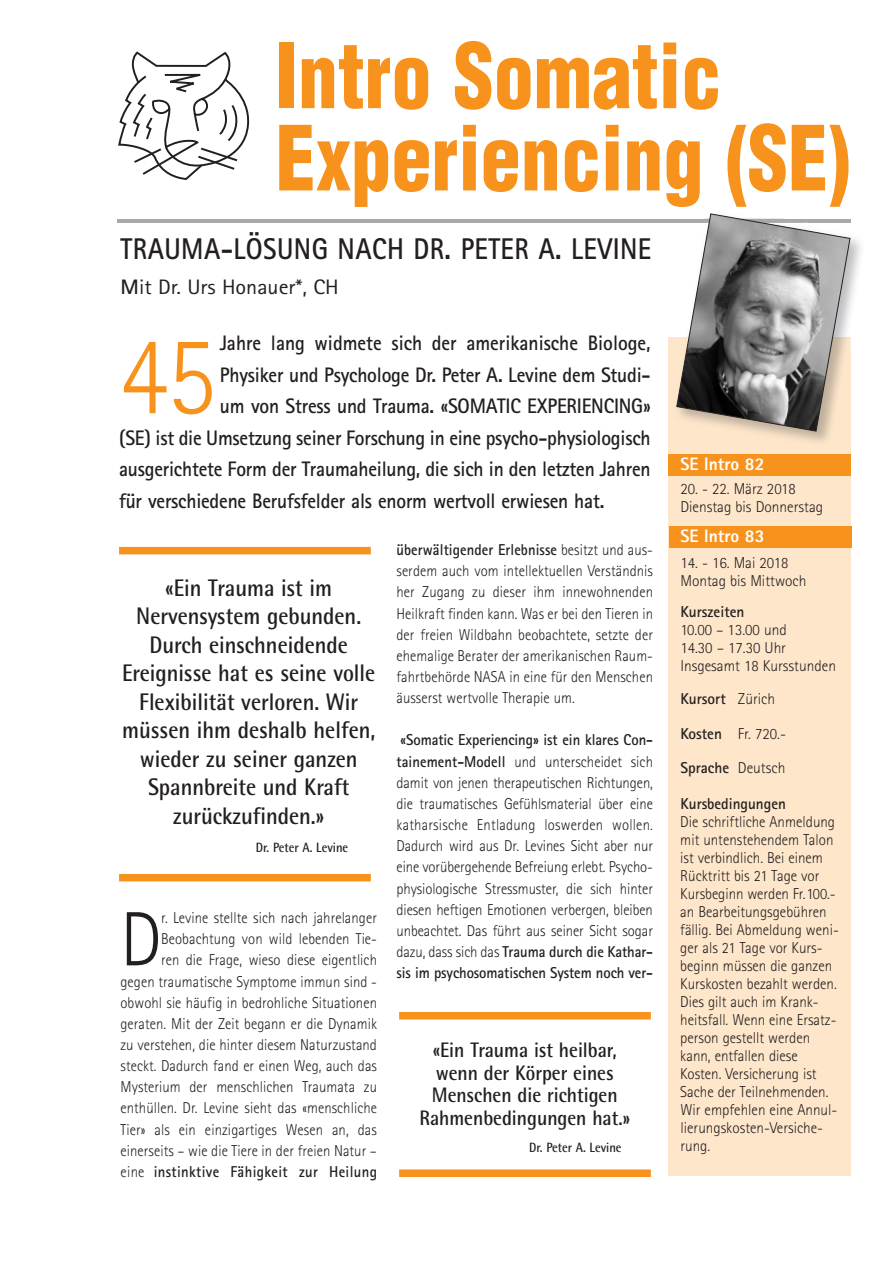
<style>
.page{position:relative;width:893px;height:1263px;background:#fff}
.page>*{position:absolute;margin:0;border:0;box-sizing:border-box;transform-origin:0 0}
.t1{font:300 112.35px "Rotis Sans Serif";color:#f7931d;scale:.91 1}
.t2{font:900 condensed 87.45px/82.2px "Helvetica";color:#f7931d;scale:.92 1}
.t3{font:300 77.1px "Rotis Sans Serif";color:#231f20;scale:.93 1}
.t4{font:700 30px "Rotis Sans Serif";letter-spacing:.015em;color:#231f20;scale:.89 1}
.t5{font:700 24px/28.5px "Rotis Semi Sans";color:#231f20;text-align:center;scale:.91 1}
.t6{font:700 21px "Rotis Sans Serif";letter-spacing:-.01em;color:#231f20;scale:.93 1}
.t7{font:700 21px/22.5px "Rotis Semi Sans";color:#231f20;text-align:center;scale:.91 1}
.t8{font:21px "Rotis Sans Serif";color:#231f20;scale:1.06 1}
.t9{font:800 18px "Rotis Sans Serif";color:#fff}
.t10{font:300 15.75px/21.1px "Rotis Sans Serif";color:#231f20;text-align:justify;scale:.93 1}
.t11{font:300 15.75px/18px "Rotis Sans Serif";color:#231f20;scale:.95 1}
.t12{font:300 15.75px/18px "Rotis Sans Serif";color:#231f20}
.t13{font:700 15.75px "Rotis Sans Serif";color:#231f20;scale:.96 1}
.t14{font:700 15.75px "Rotis Sans Serif";color:#231f20}
.t15{font:700 13.5px "Rotis Semi Sans";color:#231f20;scale:.91 1}
.s1{font-weight:700}
</style>
<div class="page">
<div style="left:668px;top:337px;width:182px;height:838px;background:#fee6ca"></div>
<div style="left:669px;top:526px;width:183px;height:22px;background:#f7931d"></div>
<hr style="left:117px;top:219px;width:733px;height:4px;background:#a8a9ad">
<div style="left:399px;top:1012px;width:252px;height:7px;background:#f7931d"></div>
<div style="left:399px;top:1169px;width:252px;height:8px;background:#f7931d"></div>
<svg style="left:118px;top:53px;width:131px;height:127px"></svg>
<svg style="left:676px;top:213px;width:175px;height:219px"></svg>
<div style="left:119px;top:228px;width:560px;height:44px;background:#fff"></div>
<div style="left:119px;top:547px;width:252px;height:7px;background:#f7931d"></div>
<div style="left:119px;top:874px;width:252px;height:7px;background:#f7931d"></div>
<div style="left:668px;top:454px;width:182px;height:22px;background:#f7931d"></div>
<h2 class="t2" style="left:276px;top:37px;width:626px">Intro Somatic<br>Experiencing (SE)</h2>
<h3 class="t4" style="left:121px;top:238px;width:598px">TRAUMA-LÖSUNG NACH DR. PETER A. LEVINE</h3>
<h3 class="t8" style="left:121px;top:280px;width:207px"><span class="s1">M</span>it Dr. Urs Honauer*, CH</h3>
<h1 class="t1" style="left:119px;top:336px;width:108px">45</h1>
<h3 class="t6" style="left:220px;top:336px;width:465px">Jahre lang widmete sich der amerikanische Biologe,</h3>
<h3 class="t6" style="left:220px;top:367px;width:465px">Physiker und Psychologe Dr. Peter A. Levine dem Studi-</h3>
<h3 class="t6" style="left:220px;top:399px;width:465px">um von Stress und Trauma. «SOMATIC EXPERIENCING»</h3>
<h3 class="t6" style="left:119px;top:430px;width:573px">(SE) ist die Umsetzung seiner Forschung in eine psycho-physiologisch</h3>
<h3 class="t6" style="left:119px;top:462px;width:573px">ausgerichtete Form der Traumaheilung, die sich in den letzten Jahren</h3>
<h3 class="t6" style="left:119px;top:493px;width:523px">für verschiedene Berufsfelder als enorm wertvoll erwiesen hat.</h3>
<h3 class="t5" style="left:122px;top:576px;width:280px">«Ein Trauma ist im<br>Nervensystem gebunden.<br>Durch einschneidende<br>Ereignisse hat es seine volle<br>Flexibilität verloren. Wir müssen ihm deshalb helfen, wieder zu seiner ganzen<br>Spannbreite und Kraft zurückzufinden.»</h3>
<p class="t15" style="left:256px;top:843px;width:103px">Dr. Peter A. Levine</p>
<p class="t10" style="left:121px;top:909px;width:277px;text-align:right">r. Levine stellte sich nach jahrelanger Beobachtung von wild lebenden Tie-<br>ren die Frage, wieso diese eigentlich<br>gegen traumatische Symptome immun sind - obwohl sie häufig in bedrohliche Situationen geraten. Mit der Zeit begann er die Dynamik zu verstehen, die hinter diesem Naturzustand steckt. Dadurch fand er einen Weg, auch das Mysterium der menschlichen Traumata zu enthüllen. Dr. Levine sieht das «menschliche Tier» als ein einzigartiges Wesen an, das einerseits – wie die Tiere in der freien Natur – eine <span class="s1">instinktive Fähigkeit zur Heilung</span></p>
<h3 class="t3" style="left:121px;top:912px;width:46px">D</h3>
<p class="t10" style="left:396px;top:541px;width:277px"><span class="s1">überwältigender Erlebnisse</span> besitzt und aus&shy;serdem auch vom intellektuellen Verständnis her Zugang zu dieser ihm innewohnenden Heilkraft finden kann. Was er bei den Tieren in der freien Wildbahn beobachtete, setzte der ehemalige Berater der amerikanischen Raum&shy;fahrtbehörde NASA in eine für den Menschen äusserst wertvolle Therapie um.</p>
<p class="t10" style="left:396px;top:731px;width:277px"><span class="s1">«Somatic Experiencing» ist ein klares Con&shy;tainement-Modell</span> und unterscheidet sich damit von jenen therapeutischen Richtungen, die traumatisches Gefühlsmaterial über eine katharsische Entladung loswerden wollen.<br>Dadurch wird aus Dr. Levines Sicht aber nur eine vorübergehende Befreiung erlebt. Psycho&shy;physiologische Stressmuster, die sich hinter diesen heftigen Emotionen verbergen, bleiben unbeachtet. Das führt aus seiner Sicht sogar dazu, dass sich das <span class="s1">Trauma durch die Kathar&shy;sis im psychosomatischen System noch ver-</span></p>
<h3 class="t7" style="left:419px;top:1041px;width:233px">«Ein Trauma ist heilbar, wenn der Körper eines<br>Menschen die richtigen<br>Rahmenbedingungen hat.»</h3>
<p class="t15" style="left:529px;top:1142px;width:103px">Dr. Peter A. Levine</p>
<p class="t9" style="left:680px;top:458px;width:86px">SE Intro 82</p>
<p class="t12" style="left:680px;top:481px;width:144px">20. - 22. März 2018<br>Dienstag bis Donnerstag</p>
<p class="t9" style="left:680px;top:530px;width:86px">SE Intro 83</p>
<p class="t12" style="left:680px;top:555px;width:128px">14. - 16. Mai 2018<br>Montag bis Mittwoch</p>
<p class="t14" style="left:680px;top:606px;width:66px">Kurszeiten</p>
<p class="t12" style="left:680px;top:622px;width:157px">10.00 – 13.00 und<br>14.30 – 17.30 Uhr<br>Insgesamt 18 Kursstunden</p>
<p class="t12" style="left:680px;top:683px;width:107px;line-height:34.5px"><span class="s1">Kursort</span> Zürich<br><span class="s1">Kosten</span> Fr. 720.-<br><span class="s1">Sprache</span> Deutsch</p>
<p class="t13" style="left:680px;top:798px;width:111px">Kursbedingungen</p>
<p class="t11" style="left:680px;top:814px;width:168px">Die schriftliche Anmeldung mit untenstehendem Talon ist verbindlich. Bei einem<br>Rücktritt bis 21 Tage vor<br>Kursbeginn werden Fr.100.- an Bearbeitungsgebühren fällig. Bei Abmeldung weni&shy;ger als 21 Tage vor Kurs&shy;beginn müssen die ganzen<br>Kurskosten bezahlt werden.<br>Dies gilt auch im Krank&shy;heitsfall. Wenn eine Ersatz&shy;person gestellt werden kann, entfallen diese<br>Kosten. Versicherung ist<br>Sache der Teilnehmenden.<br>Wir empfehlen eine Annul&shy;lierungskosten-Versiche&shy;rung.</p>
</div>
